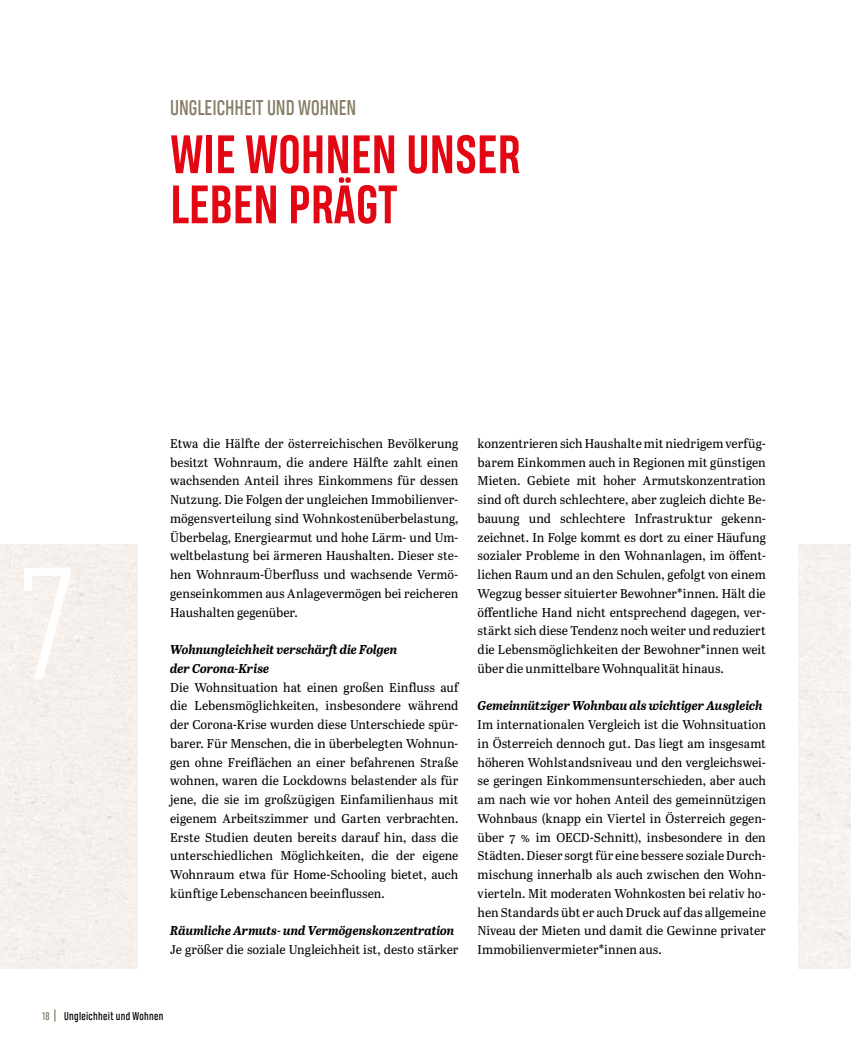
<style>
.page{position:relative;width:851px;height:1063px;background:#fff}
.page>*{position:absolute;margin:0;border:0;box-sizing:border-box;transform-origin:0 0}
.t1{font:300 150px "Heading Pro";color:#fff}
.t2{font:700 50.85px/50.1px "Heading Pro";color:#e30613}
.t3{font:19.95px "Heading Pro";color:#857c64}
.t4{font:12.75px/18.8px "Abril Text";color:#000;text-align:justify}
.t5{font:italic 700 12.75px/18.8px "Abril Text";letter-spacing:-.005em;color:#000}
.t6{font:10.5px "Heading Pro";letter-spacing:.025em;color:#000}
.s1{color:#857c64}
.s2{font-weight:700;font-size:14.7px;color:#857c64}
</style>
<div class="page">
<h3 class="t3" style="left:170px;top:96px;width:188px">UNGLEICHHEIT UND WOHNEN</h3>
<h1 class="t1" style="left:21px;top:539px;width:52px">7</h1>
<h2 class="t2" style="left:170px;top:131px;width:352px">WIE WOHNEN UNSER<br>LEBEN PRÄGT</h2>
<p class="t4" style="left:170px;top:433px;width:290px">Etwa die Hälfte der österreichischen Bevölkerung besitzt Wohnraum, die andere Hälfte zahlt einen wachsenden Anteil ihres Einkommens für dessen Nutzung. Die Folgen der ungleichen Immobilienver&shy;mögensverteilung sind Wohnkostenüberbelastung, Überbelag, Energiearmut und hohe Lärm- und Um&shy;weltbelastung bei ärmeren Haushalten. Dieser ste&shy;hen Wohnraum-Überfluss und wachsende Vermö&shy;genseinkommen aus Anlagevermögen bei reicheren Haushalten gegenüber.</p>
<p class="t5" style="left:170px;top:640px;width:229px">Wohnungleichheit verschärft die Folgen der Corona-Krise</p>
<p class="t4" style="left:170px;top:677px;width:290px">Die Wohnsituation hat einen großen Einfluss auf die Lebensmöglichkeiten, insbesondere während der Corona-Krise wurden diese Unterschiede spür&shy;barer. Für Menschen, die in überbelegten Wohnun&shy;gen ohne Freiflächen an einer befahrenen Straße wohnen, waren die Lockdowns belastender als für jene, die sie im großzügigen Einfamilienhaus mit eigenem Arbeitszimmer und Garten verbrachten.<br>Erste Studien deuten bereits darauf hin, dass die unterschiedlichen Möglichkeiten, die der eigene Wohnraum etwa für Home-Schooling bietet, auch künftige Lebenschancen beeinflussen.</p>
<p class="t5" style="left:170px;top:921px;width:286px">Räumliche Armuts- und Vermögenskonzentration</p>
<p class="t4" style="left:170px;top:940px;width:290px">Je größer die soziale Ungleichheit ist, desto stärker</p>
<p class="t4" style="left:477px;top:433px;width:290px">konzentrieren sich Haushalte mit niedrigem verfüg&shy;barem Einkommen auch in Regionen mit günstigen Mieten. Gebiete mit hoher Armutskonzentration sind oft durch schlechtere, aber zugleich dichte Be&shy;bauung und schlechtere Infrastruktur gekenn&shy;zeichnet. In Folge kommt es dort zu einer Häufung sozialer Probleme in den Wohnanlagen, im öffent&shy;lichen Raum und an den Schulen, gefolgt von einem Wegzug besser situierter Bewohner*innen. Hält die öffentliche Hand nicht entsprechend dagegen, ver&shy;stärkt sich diese Tendenz noch weiter und reduziert die Lebensmöglichkeiten der Bewohner*innen weit über die unmittelbare Wohnqualität hinaus.</p>
<p class="t5" style="left:477px;top:696px;width:286px">Gemeinnütziger Wohnbau als wichtiger Ausgleich</p>
<p class="t4" style="left:477px;top:715px;width:290px">Im internationalen Vergleich ist die Wohnsituation in Österreich dennoch gut. Das liegt am insgesamt höheren Wohlstandsniveau und den vergleichswei&shy;se geringen Einkommensunterschieden, aber auch am nach wie vor hohen Anteil des gemeinnützigen Wohnbaus (knapp ein Viertel in Österreich gegen&shy;über 7 % im OECD-Schnitt), insbesondere in den Städten. Dieser sorgt für eine bessere soziale Durch&shy;mischung innerhalb als auch zwischen den Wohn&shy;vierteln. Mit moderaten Wohnkosten bei relativ ho&shy;hen Standards übt er auch Druck auf das allgemeine Niveau der Mieten und damit die Gewinne privater Immobilienvermieter*innen aus.</p>
<p class="t6" style="left:43px;top:1010px;width:122px"><span class="s1">18</span> <span class="s2">|</span> Ungleichheit und Wohnen</p>
</div>
